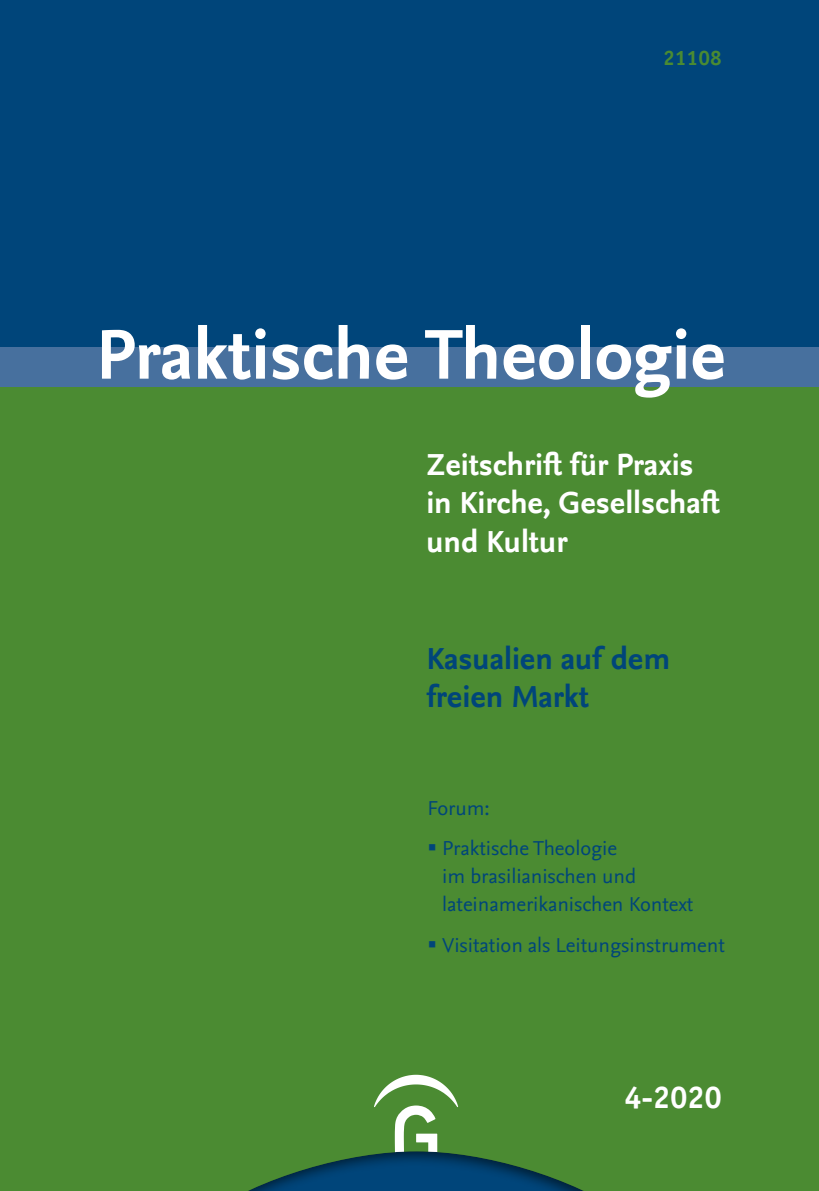
<style>
.page{position:relative;width:819px;height:1191px;background:#fff}
.page>*{position:absolute;margin:0;border:0;box-sizing:border-box;transform-origin:0 0}
.t1{font:700 73.5px "Nexus Sans Web W03";letter-spacing:-.005em;color:#fff}
.t2{font:700 31.85px/38.1px "Nexus Sans Web W03";letter-spacing:-.005em;color:#fff}
.t3{font:700 31.85px/38.1px "Nexus Sans Web W03";letter-spacing:-.005em;color:#00457a}
.t4{font:700 31.5px "Officina Sans Std";color:#fff}
.t5{font:21px/40.4px "Nexus Sans";letter-spacing:-.005em;color:#00457a}
.t6{font:700 21px "Officina Sans Std";color:#4b8b32}
</style>
<div class="page">
<div style="left:0;top:362px;width:819px;height:829px;background:#4b8b32"></div>
<div style="left:0;top:0;width:819px;height:372px;background:#00457a"></div>
<div style="left:0;top:347px;width:819px;height:40px;background:#47709e"></div>
<svg style="left:374px;top:1074px;width:85px;height:74px"></svg>
<div style="left:203px;top:1148px;width:425px;height:43px;background:#1a1a18;opacity:.63"></div>
<p class="t6" style="left:663px;top:44px;width:60px">21108</p>
<h1 class="t1" style="left:96px;top:313px;width:631px">Praktische Theologie</h1>
<h2 class="t2" style="left:426px;top:447px;width:295px">Zeitschrift für Praxis in Kirche, Gesellschaft und Kultur</h2>
<h2 class="t3" style="left:426px;top:640px;width:245px">Kasualien auf dem freien Markt</h2>
<p class="t5" style="left:442px;top:787px;width:176px;text-indent:-15px">Forum:<br>Praktische Theologie</p>
<p class="t5" style="left:442px;top:862px;width:253px;line-height:28px">im brasilianischen und lateinamerikanischen Kontext</p>
<p class="t5" style="left:442px;top:924px;width:284px">Visitation als Leitungsinstrument</p>
<h3 class="t4" style="left:624px;top:1078px;width:99px">4-2020</h3>
</div>
